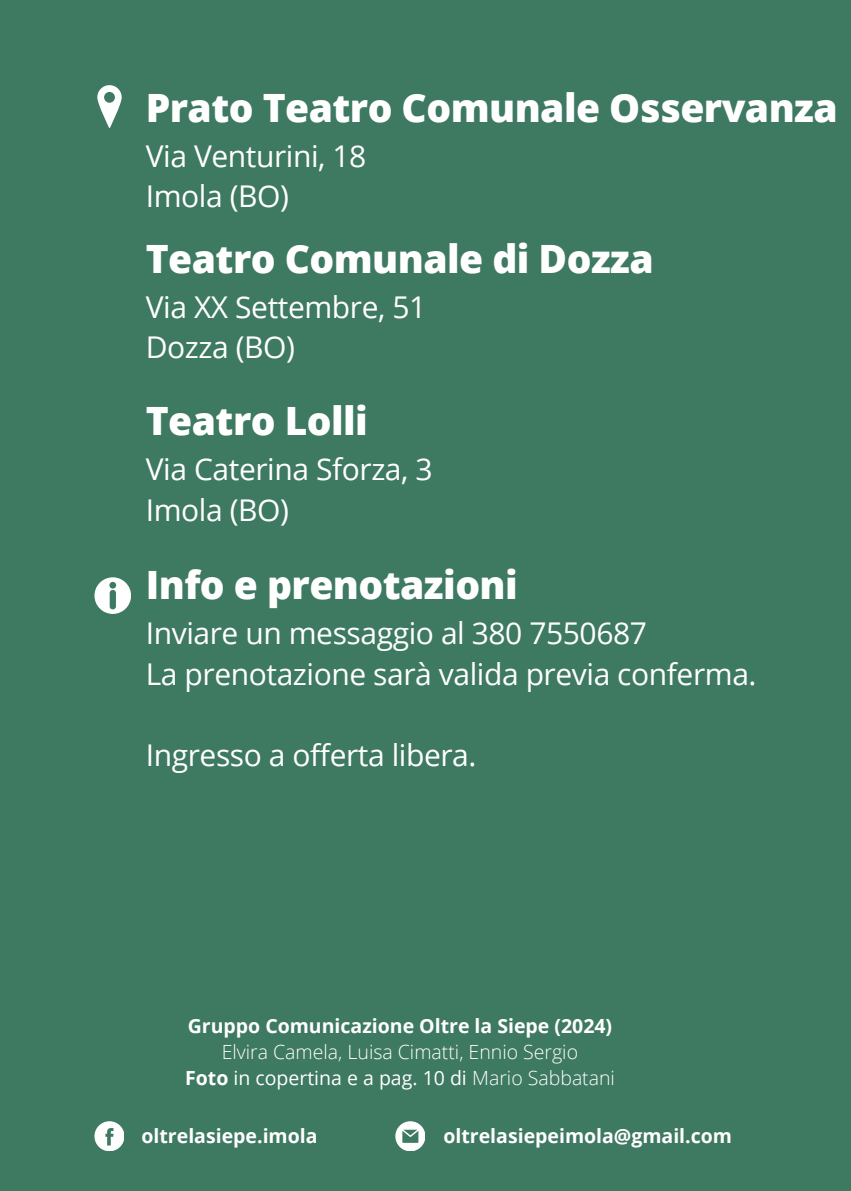
<style>
.page{position:relative;width:851px;height:1191px;background:#fff}
.page>*{position:absolute;margin:0;border:0;box-sizing:border-box;transform-origin:0 0}
.t1{font:800 39px "Open Sans";letter-spacing:-.015em;color:#fff}
.t2{font:30px/40.5px "Open Sans";letter-spacing:-.015em;color:#fff}
.t3{font:700 19.5px "Open Sans";color:#fff}
.t4{font:19.5px "Open Sans";color:#fff}
.t5{font:300 19.5px "Open Sans";color:#fff}
.s1{font-weight:700}
.s2{font-weight:300}
</style>
<div class="page">
<div style="left:0;top:0;width:850px;height:1190px;background:#3e7962"></div>
<svg style="left:97px;top:85px;width:25px;height:43px"></svg>
<svg style="left:94px;top:577px;width:36px;height:36px"></svg>
<svg style="left:94px;top:1121px;width:30px;height:29px"></svg>
<svg style="left:395px;top:1121px;width:29px;height:29px"></svg>
<p class="t1" style="left:146px;top:80px;width:693px">Prato Teatro Comunale Osservanza</p>
<p class="t2" style="left:146px;top:135px;width:222px">Via Venturini, 18<br>Imola (BO)</p>
<p class="t1" style="left:146px;top:231px;width:509px">Teatro Comunale di Dozza</p>
<p class="t2" style="left:146px;top:286px;width:282px">Via XX Settembre, 51<br>Dozza (BO)</p>
<p class="t1" style="left:146px;top:393px;width:224px">Teatro Lolli</p>
<p class="t2" style="left:146px;top:448px;width:288px">Via Caterina Sforza, 3<br>Imola (BO)</p>
<p class="t1" style="left:146px;top:557px;width:373px">Info e prenotazioni</p>
<p class="t2" style="left:146px;top:612px;width:612px">Inviare un messaggio al 380 7550687<br>La prenotazione sarà valida previa conferma.</p>
<h1 class="t2" style="left:146px;top:734px;width:332px">Ingresso a offerta libera.</h1>
<h1 class="t3" style="left:188px;top:1012px;width:426px">Gruppo Comunicazione Oltre la Siepe (2024)</h1>
<h2 class="t5" style="left:222px;top:1038px;width:358px">Elvira Camela, Luisa Cimatti, Ennio Sergio</h2>
<h2 class="t4" style="left:185px;top:1064px;width:431px"><span class="s1">Foto</span> in copertina e a pag. 10 di <span class="s2">Mario Sabbatani</span></h2>
<h2 class="t3" style="left:141px;top:1121px;width:177px">oltrelasiepe.imola</h2>
<p class="t3" style="left:443px;top:1121px;width:290px">oltrelasiepeimola@gmail.com</p>
</div>
